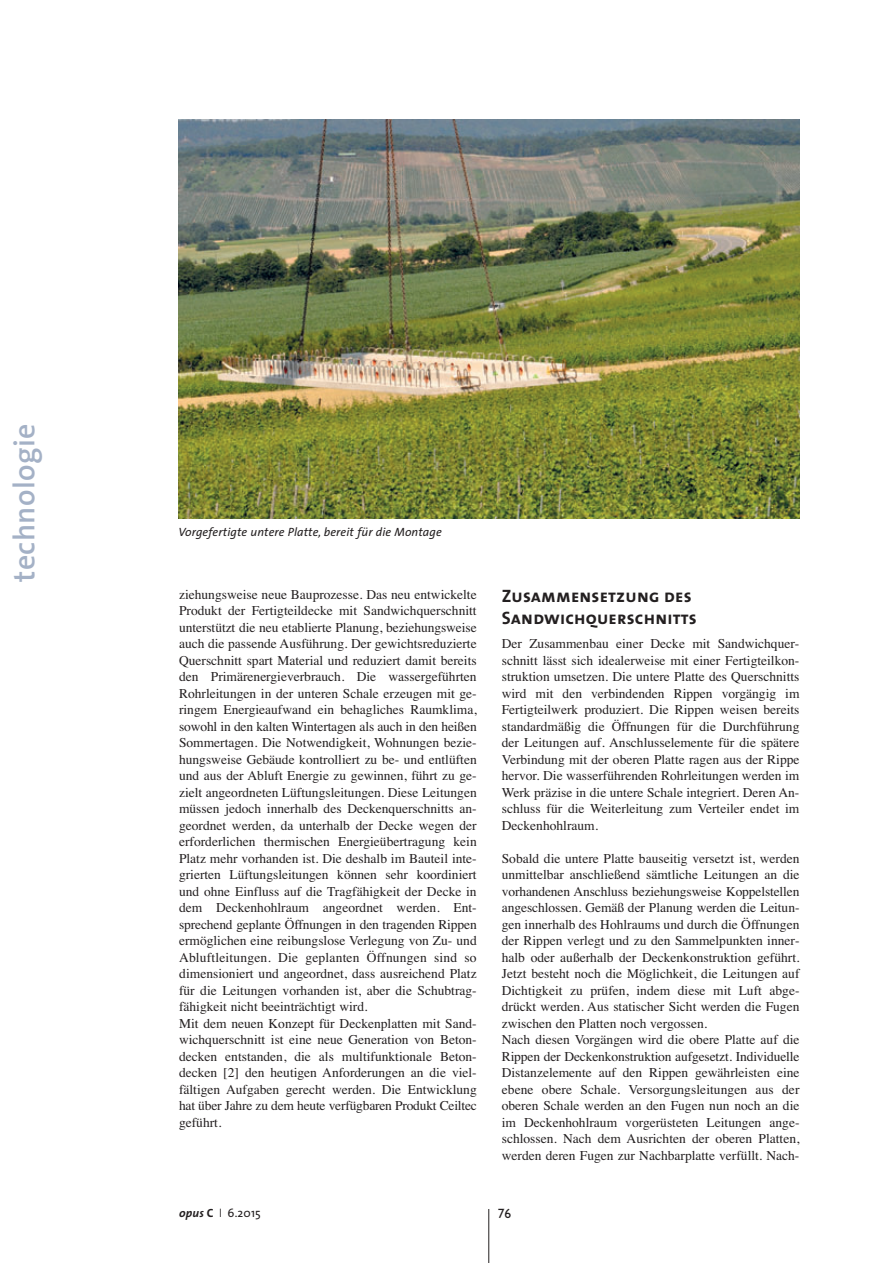
<style>
.page{position:relative;width:893px;height:1263px;background:#fff}
.page>*{position:absolute;margin:0;border:0;box-sizing:border-box;transform-origin:0 0}
.t1{font:600 30px "The Sans";letter-spacing:.01em;color:#a4b1c6}
.t2{font:18px/21.8px "The Sans Bold Caps";letter-spacing:.01em;color:#231f20}
.t3{font:13.5px/16.5px "Times";color:#231f20}
.t4{font:13.5px "Gill Sans";color:#231f20}
.t5{font:italic 12px "The Sans";letter-spacing:.01em;color:#231f20}
.t6{font:12px "The Sans";color:#231f20}
.s1{font-weight:700;font-style:italic}
.s2{font-weight:700}
</style>
<div class="page">
<img style="left:179px;top:119px;width:620px;height:400px">
<hr style="left:488px;top:1209px;width:1px;height:54px;background:#231f20">
<p class="t1" style="left:12px;top:582px;width:160px;rotate:-90deg">technologie</p>
<p class="t5" style="left:179px;top:527px;width:265px">Vorgefertigte untere Platte, bereit für die Montage</p>
<p class="t3" style="left:179px;top:587px;width:299px">ziehungsweise neue Bauprozesse. Das neu entwickelte Produkt der Fertigteildecke mit Sandwichquerschnitt unterstützt die neu etablierte Planung, beziehungsweise auch die passende Ausführung. Der gewichtsreduzierte Querschnitt spart Material und reduziert damit bereits den Primärenergieverbrauch. Die wassergeführten Rohrleitungen in der unteren Schale erzeugen mit ge&shy;ringem Energieaufwand ein behagliches Raumklima, sowohl in den kalten Wintertagen als auch in den heißen Sommertagen. Die Notwendigkeit, Wohnungen bezie&shy;hungsweise Gebäude kontrolliert zu be- und entlüften und aus der Abluft Energie zu gewinnen, führt zu ge&shy;zielt angeordneten Lüftungsleitungen. Diese Leitungen müssen jedoch innerhalb des Deckenquerschnitts an&shy;geordnet werden, da unterhalb der Decke wegen der erforderlichen thermischen Energieübertragung kein Platz mehr vorhanden ist. Die deshalb im Bauteil inte&shy;grierten Lüftungsleitungen können sehr koordiniert und ohne Einfluss auf die Tragfähigkeit der Decke in dem Deckenhohlraum angeordnet werden. Ent - sprechend geplante Öffnungen in den tragenden Rippen ermöglichen eine reibungslose Verlegung von Zu- und Abluftleitungen. Die geplanten Öffnungen sind so dimensioniert und angeordnet, dass ausreichend Platz für die Leitungen vorhanden ist, aber die Schubtrag - fähigkeit nicht beeinträchtigt wird.<br>Mit dem neuen Konzept für Deckenplatten mit Sand&shy;wichquerschnitt ist eine neue Generation von Beton - decken entstanden, die als multifunktionale Beton - decken [2] den heutigen Anforderungen an die viel - fältigen Aufgaben gerecht werden. Die Entwicklung hat über Jahre zu dem heute verfügbaren Produkt Ceiltec geführt.</p>
<p class="t2" style="left:502px;top:585px;width:197px">Zusammensetzung des<br>Sandwichquerschnitts</p>
<p class="t3" style="left:502px;top:636px;width:299px;text-align:justify">Der Zusammenbau einer Decke mit Sandwichquer&shy;schnitt lässt sich idealerweise mit einer Fertigteilkon&shy;struktion umsetzen. Die untere Platte des Querschnitts wird mit den verbindenden Rippen vorgängig im Fertig teilwerk produziert. Die Rippen weisen bereits standardmäßig die Öffnungen für die Durchführung der Leitungen auf. Anschlusselemente für die spätere Verbindung mit der oberen Platte ragen aus der Rippe hervor. Die wasserführenden Rohrleitungen werden im Werk präzise in die untere Schale integriert. Deren An&shy;schluss für die Weiterleitung zum Verteiler endet im Deckenhohlraum.</p>
<p class="t3" style="left:502px;top:851px;width:299px">Sobald die untere Platte bauseitig versetzt ist, werden unmittelbar anschließend sämtliche Leitungen an die vorhandenen Anschluss beziehungsweise Koppelstellen angeschlossen. Gemäß der Planung werden die Leitun&shy;gen innerhalb des Hohlraums und durch die Öffnungen der Rippen verlegt und zu den Sammelpunkten inner&shy;halb oder außerhalb der Deckenkonstruktion geführt.<br>Jetzt besteht noch die Möglichkeit, die Leitungen auf Dichtigkeit zu prüfen, indem diese mit Luft abge&shy;drückt werden. Aus statischer Sicht werden die Fugen zwischen den Platten noch vergossen.<br>Nach diesen Vorgängen wird die obere Platte auf die Rippen der Deckenkonstruktion aufgesetzt. Individuelle Distanzelemente auf den Rippen gewährleisten eine ebene obere Schale. Versorgungsleitungen aus der oberen Schale werden an den Fugen nun noch an die im Deckenhohlraum vorgerüsteten Leitungen ange&shy;schlossen. Nach dem Ausrichten der oberen Platten, werden deren Fugen zur Nachbarplatte verfüllt. Nach-</p>
<p class="t6" style="left:179px;top:1208px;width:83px"><span class="s1">opus</span> <span class="s2">C</span> ❘ 6.2015</p>
<p class="t4" style="left:498px;top:1209px;width:15px">76</p>
</div>
